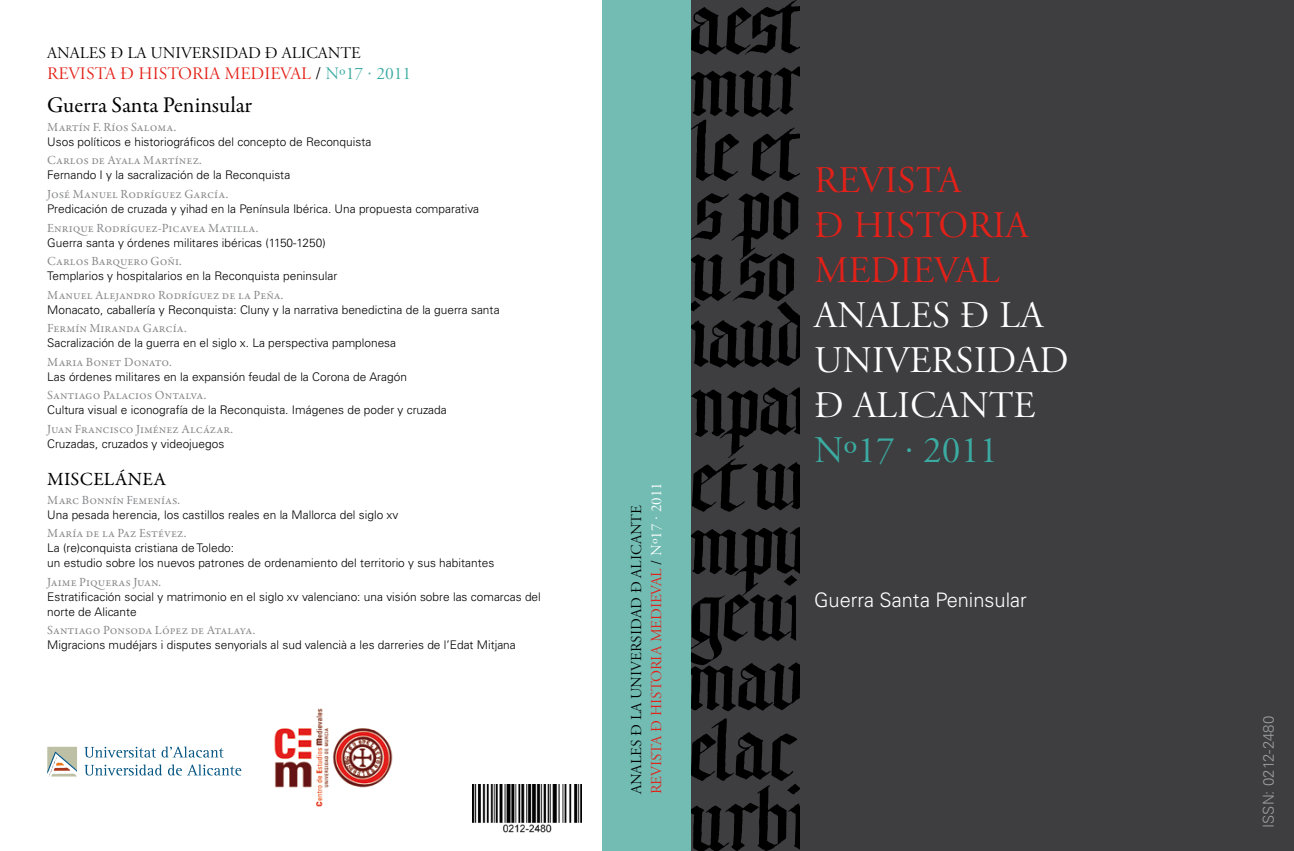
<style>
.page{position:relative;width:1294px;height:851px;background:#fff}
.page>*{position:absolute;margin:0;border:0;box-sizing:border-box;transform-origin:0 0}
.t1{font:37.5px/45px "Adobe Garamond Titling";color:#fff}
.t2{font:37.5px/45px "Adobe Garamond Titling";color:#e32119}
.t3{font:37.5px "Adobe Garamond Titling";color:#3baba1}
.t4{font:22.5px "Garamond Premr Pro";letter-spacing:-.005em;color:#000}
.t5{font:300 20px "Univers";color:#fff}
.t6{font:18.75px "Garamond Premr Pro";letter-spacing:.01em;color:#000}
.t7{font:17.5px "Adobe Garamond Titling";color:#e32119}
.t8{font:16.25px "Adobe Garamond Titling";color:#000}
.t9{font:15px/20px "Adobe Garamond Titling";color:#000}
.t10{font:300 15px "Univers";color:#9c9e9f}
.t11{font:12.5px "Garamond Premr Pro";color:#87888a}
.t12{font:300 11.88px/15px "Univers";color:#000}
.s1{color:#000}
.s2{color:#3baba1}
.s3{color:#e32119}
.s4{color:#fff}
</style>
<div class="page">
<svg style="left:691px;top:66px;width:109px;height:115px;background:#272628"></svg>
<svg style="left:691px;top:0;width:109px;height:55px;background:#242426"></svg>
<svg style="left:691px;top:191px;width:109px;height:177px;background:#262527"></svg>
<svg style="left:691px;top:387px;width:109px;height:125px;background:#272628"></svg>
<svg style="left:691px;top:527px;width:109px;height:184px;background:#242325"></svg>
<svg style="left:691px;top:718px;width:109px;height:132px;background:#29282a"></svg>
<div style="left:800px;top:0;width:493px;height:850px;background:#3e3d40"></div>
<div style="left:602px;top:0;width:89px;height:850px;background:#72bcb3"></div>
<div style="left:796px;top:591px;width:343px;height:57px;background:#3e3d40"></div>
<img style="left:472px;top:784px;width:110px;height:49px">
<svg style="left:84px;top:764px;width:78px;height:11px"></svg>
<svg style="left:168px;top:764px;width:73px;height:11px"></svg>
<svg style="left:84px;top:746px;width:139px;height:11px"></svg>
<svg style="left:47px;top:746px;width:30px;height:30px"></svg>
<img style="left:274px;top:708px;width:119px;height:99px">
<h3 class="t8" style="left:47px;top:43px;width:315px">ANALES Ð LA UNIVERSIDAD Ð ALICANTE</h3>
<h3 class="t7" style="left:47px;top:63px;width:365px">REVISTA Ð HISTORIA MEDIEVAL <span class="s1">/</span> <span class="s2">Nº17 · 2011</span></h3>
<h2 class="t4" style="left:47px;top:92px;width:206px">Guerra Santa Peninsular</h2>
<p class="t11" style="left:47px;top:119px;width:131px">Martín F. Ríos Saloma.</p>
<p class="t12" style="left:47px;top:134px;width:326px">Usos políticos e historiográficos del concepto de Reconquista</p>
<p class="t11" style="left:47px;top:153px;width:156px">Carlos de Ayala Martínez.</p>
<p class="t12" style="left:47px;top:168px;width:245px">Fernando I y la sacralización de la Reconquista</p>
<p class="t11" style="left:47px;top:186px;width:182px">José Manuel Rodríguez García.</p>
<p class="t12" style="left:47px;top:201px;width:433px">Predicación de cruzada y yihad en la Península Ibérica. Una propuesta comparativa</p>
<p class="t11" style="left:47px;top:220px;width:212px">Enrique Rodríguez-Picavea Matilla.</p>
<p class="t12" style="left:47px;top:235px;width:280px">Guerra santa y órdenes militares ibéricas (1150-1250)</p>
<p class="t11" style="left:47px;top:254px;width:136px">Carlos Barquero Goñi.</p>
<p class="t12" style="left:47px;top:268px;width:291px">Templarios y hospitalarios en la Reconquista peninsular</p>
<p class="t11" style="left:47px;top:287px;width:238px">Manuel Alejandro Rodríguez de la Peña.</p>
<p class="t12" style="left:47px;top:302px;width:454px">Monacato, caballería y Reconquista: Cluny y la narrativa benedictina de la guerra santa</p>
<p class="t11" style="left:47px;top:321px;width:141px">Fermín Miranda García.</p>
<p class="t12" style="left:47px;top:335px;width:350px">Sacralización de la guerra en el siglo x. La perspectiva pamplonesa</p>
<p class="t11" style="left:47px;top:354px;width:126px">Maria Bonet Donato.</p>
<p class="t12" style="left:47px;top:369px;width:361px">Las órdenes militares en la expansión feudal de la Corona de Aragón</p>
<p class="t11" style="left:47px;top:388px;width:161px">Santiago Palacios Ontalva.</p>
<p class="t12" style="left:47px;top:402px;width:401px">Cultura visual e iconografía de la Reconquista. Imágenes de poder y cruzada</p>
<p class="t11" style="left:47px;top:421px;width:187px">Juan Francisco Jiménez Alcázar.</p>
<p class="t12" style="left:47px;top:436px;width:178px">Cruzadas, cruzados y videojuegos</p>
<h3 class="t6" style="left:47px;top:468px;width:120px">MISCELÁNEA</h3>
<p class="t11" style="left:47px;top:492px;width:134px">Marc Bonnín Femenías.</p>
<p class="t12" style="left:47px;top:507px;width:353px">Una pesada herencia, los castillos reales en la Mallorca del siglo xv</p>
<p class="t11" style="left:47px;top:525px;width:141px">María de la Paz Estévez.</p>
<p class="t12" style="left:47px;top:540px;width:448px">La (re)conquista cristiana de Toledo:<br>un estudio sobre los nuevos patrones de ordenamiento del territorio y sus habitantes</p>
<p class="t11" style="left:47px;top:574px;width:115px">Jaime Piqueras Juan.</p>
<p class="t12" style="left:47px;top:589px;width:495px">Estratificación social y matrimonio en el siglo xv valenciano: una visión sobre las comarcas del norte de Alicante</p>
<p class="t11" style="left:47px;top:622px;width:209px">Santiago Ponsoda López de Atalaya.</p>
<p class="t12" style="left:47px;top:637px;width:470px">Migracions mudéjars i disputes senyorials al sud valencià a les darreries de l’Edat Mitjana</p>
<p class="t9" style="left:626px;top:794px;width:313px;rotate:-90deg">ANALES Ð LA UNIVERSIDAD Ð ALICANTE<br><span class="s3">REVISTA Ð HISTORIA MEDIEVAL</span> / <span class="s4">Nº17 · 2011</span></p>
<h1 class="t2" style="left:814px;top:158px;width:216px">REVISTA<br>Ð HISTORIA<br>MEDIEVAL</h1>
<h1 class="t1" style="left:814px;top:293px;width:256px">ANALES Ð LA<br>UNIVERSIDAD<br>Ð ALICANTE</h1>
<h1 class="t3" style="left:814px;top:428px;width:185px">Nº17 · 2011</h1>
<h3 class="t5" style="left:814px;top:587px;width:214px">Guerra Santa Peninsular</h3>
<p class="t10" style="left:1259px;top:827px;width:113px;rotate:-90deg">ISSN: 0212-2480</p>
</div>
